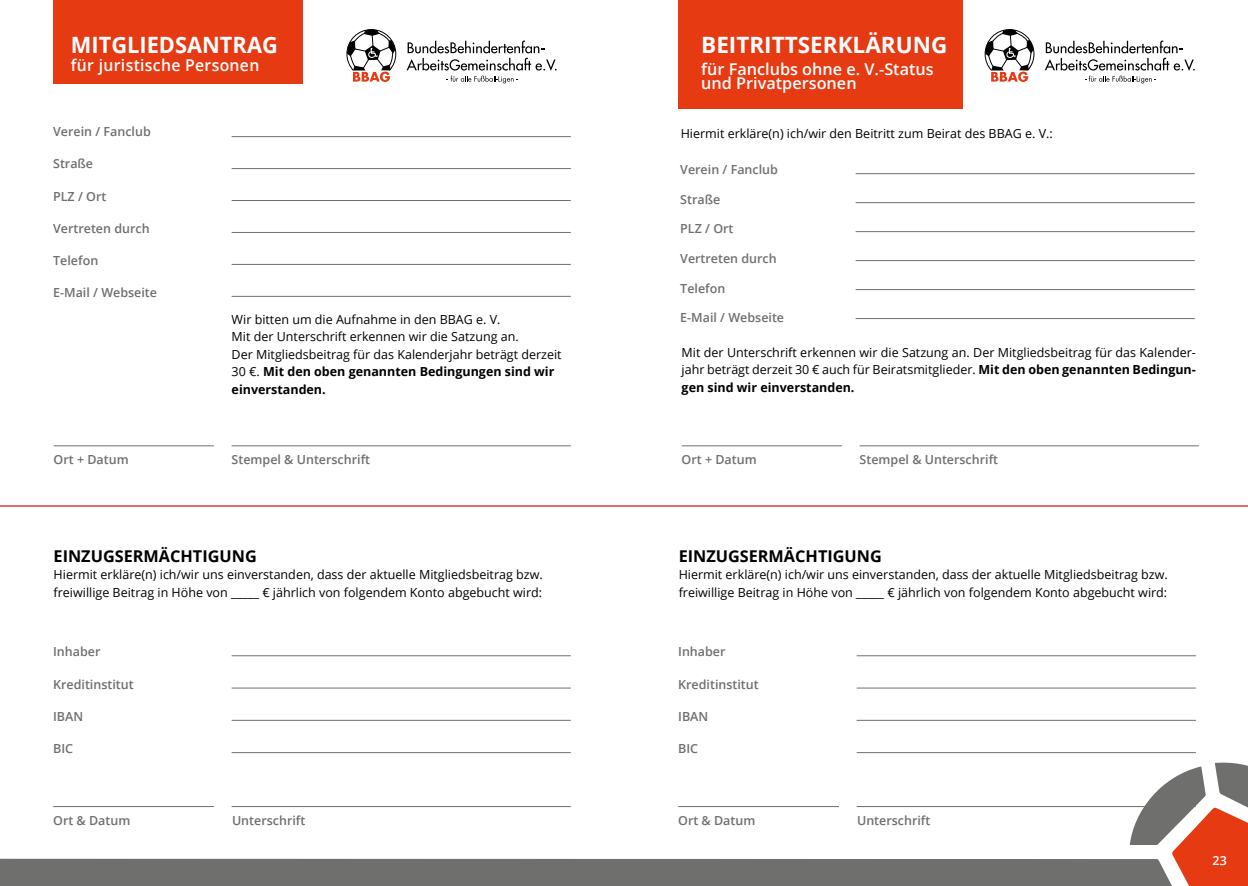
<style>
.page{position:relative;width:1248px;height:886px;background:#fff}
.page>*{position:absolute;margin:0;border:0;box-sizing:border-box;transform-origin:0 0}
.t1{font:700 22.5px "Open Sans";color:#fff}
.t2{font:600 16.25px/13.8px "Open Sans";color:#fff}
.t3{font:700 16.25px "Open Sans";color:#000}
.t4{font:600 16.25px "Open Sans";letter-spacing:.02em;color:#fff}
.t5{font:12.5px/17.5px "Open Sans";color:#000}
.t6{font:600 12.5px "Open Sans";color:#6f6f6e}
.t7{font:600 12.5px "Open Sans";color:#fff}
.s1{font-weight:700}
</style>
<div class="page">
<div style="left:53px;top:0;width:249px;height:84px;background:#e63a13"></div>
<hr style="left:231px;top:136px;width:339px;height:1px;background:#6f6f6e">
<hr style="left:231px;top:168px;width:339px;height:1px;background:#6f6f6e">
<hr style="left:231px;top:200px;width:339px;height:1px;background:#6f6f6e">
<hr style="left:231px;top:264px;width:339px;height:1px;background:#6f6f6e">
<hr style="left:54px;top:445px;width:160px;height:1px;background:#6f6f6e">
<hr style="left:231px;top:445px;width:339px;height:1px;background:#6f6f6e">
<hr style="left:231px;top:232px;width:339px;height:1px;background:#6f6f6e">
<hr style="left:231px;top:296px;width:339px;height:1px;background:#6f6f6e">
<hr style="left:231px;top:655px;width:339px;height:1px;background:#6f6f6e">
<hr style="left:231px;top:688px;width:339px;height:1px;background:#6f6f6e">
<hr style="left:231px;top:720px;width:339px;height:1px;background:#6f6f6e">
<hr style="left:231px;top:752px;width:339px;height:1px;background:#6f6f6e">
<svg style="left:406px;top:41px;width:150px;height:42px"></svg>
<svg style="left:346px;top:29px;width:50px;height:53px"></svg>
<hr style="left:0;top:505px;width:1247px;height:2px;background:#cd1619">
<div style="left:678px;top:0;width:284px;height:109px;background:#e63a13"></div>
<hr style="left:681px;top:445px;width:160px;height:1px;background:#6f6f6e">
<hr style="left:859px;top:445px;width:339px;height:1px;background:#6f6f6e">
<hr style="left:856px;top:655px;width:339px;height:1px;background:#6f6f6e">
<hr style="left:856px;top:688px;width:339px;height:1px;background:#6f6f6e">
<hr style="left:856px;top:720px;width:339px;height:1px;background:#6f6f6e">
<hr style="left:856px;top:752px;width:339px;height:1px;background:#6f6f6e">
<svg style="left:1044px;top:41px;width:150px;height:42px"></svg>
<svg style="left:984px;top:29px;width:50px;height:53px"></svg>
<svg style="left:0;top:762px;width:1247px;height:124px"></svg>
<hr style="left:855px;top:173px;width:339px;height:1px;background:#6f6f6e">
<hr style="left:855px;top:202px;width:339px;height:1px;background:#6f6f6e">
<hr style="left:855px;top:231px;width:339px;height:1px;background:#6f6f6e">
<hr style="left:855px;top:289px;width:339px;height:1px;background:#6f6f6e">
<hr style="left:855px;top:260px;width:339px;height:1px;background:#6f6f6e">
<hr style="left:855px;top:318px;width:339px;height:1px;background:#6f6f6e">
<h1 class="t1" style="left:71px;top:36px;width:208px">MITGLIEDSANTRAG</h1>
<h2 class="t4" style="left:71px;top:58px;width:190px">für juristische Personen</h2>
<p class="t6" style="left:53px;top:127px;width:99px">Verein / Fanclub</p>
<p class="t6" style="left:53px;top:159px;width:41px">Straße</p>
<p class="t6" style="left:53px;top:191px;width:55px">PLZ / Ort</p>
<p class="t6" style="left:53px;top:223px;width:98px">Vertreten durch</p>
<p class="t6" style="left:53px;top:255px;width:47px">Telefon</p>
<p class="t6" style="left:53px;top:288px;width:105px">E-Mail / Webseite</p>
<p class="t5" style="left:231px;top:312px;width:331px">Wir bitten um die Aufnahme in den BBAG e. V.<br>Mit der Unterschrift erkennen wir die Satzung an.<br>Der Mitgliedsbeitrag für das Kalenderjahr beträgt derzeit 30 €. <span class="s1">Mit den oben genannten Bedingungen sind wir einverstanden.</span></p>
<p class="t6" style="left:54px;top:454px;width:76px">Ort + Datum</p>
<p class="t6" style="left:231px;top:454px;width:140px">Stempel &amp; Unterschrift</p>
<h2 class="t3" style="left:54px;top:549px;width:205px">EINZUGSERMÄCHTIGUNG</h2>
<p class="t5" style="left:54px;top:567px;width:490px">Hiermit erkläre(n) ich/wir uns einverstanden, dass der aktuelle Mitgliedsbeitrag bzw. freiwillige Beitrag in Höhe von _____ € jährlich von folgendem Konto abgebucht wird:</p>
<p class="t6" style="left:53px;top:647px;width:49px">Inhaber</p>
<p class="t6" style="left:53px;top:679px;width:82px">Kreditinstitut</p>
<p class="t6" style="left:53px;top:711px;width:32px">IBAN</p>
<p class="t6" style="left:53px;top:743px;width:21px">BIC</p>
<p class="t6" style="left:53px;top:815px;width:79px">Ort &amp; Datum</p>
<p class="t6" style="left:232px;top:815px;width:75px">Unterschrift</p>
<h1 class="t1" style="left:701px;top:36px;width:248px">BEITRITTSERKLÄRUNG</h1>
<h2 class="t2" style="left:701px;top:64px;width:234px">für Fanclubs ohne e. V.-Status und Privatpersonen</h2>
<p class="t5" style="left:680px;top:126px;width:373px">Hiermit erkläre(n) ich/wir den Beitritt zum Beirat des BBAG e. V.:</p>
<p class="t6" style="left:680px;top:164px;width:99px">Verein / Fanclub</p>
<p class="t6" style="left:680px;top:194px;width:41px">Straße</p>
<p class="t6" style="left:680px;top:224px;width:55px">PLZ / Ort</p>
<p class="t6" style="left:680px;top:253px;width:98px">Vertreten durch</p>
<p class="t6" style="left:680px;top:283px;width:47px">Telefon</p>
<p class="t6" style="left:680px;top:313px;width:105px">E-Mail / Webseite</p>
<p class="t5" style="left:681px;top:345px;width:515px;text-align:justify">Mit der Unterschrift erkennen wir die Satzung an. Der Mitgliedsbeitrag für das Kalender&shy;jahr beträgt derzeit 30 € auch für Beiratsmitglieder. <span class="s1">Mit den oben genannten Bedingun&shy;gen sind wir einverstanden.</span></p>
<p class="t6" style="left:681px;top:454px;width:76px">Ort + Datum</p>
<p class="t6" style="left:859px;top:454px;width:140px">Stempel &amp; Unterschrift</p>
<h2 class="t3" style="left:678px;top:549px;width:205px">EINZUGSERMÄCHTIGUNG</h2>
<p class="t5" style="left:678px;top:567px;width:490px">Hiermit erkläre(n) ich/wir uns einverstanden, dass der aktuelle Mitgliedsbeitrag bzw. freiwillige Beitrag in Höhe von _____ € jährlich von folgendem Konto abgebucht wird:</p>
<p class="t6" style="left:678px;top:647px;width:49px">Inhaber</p>
<p class="t6" style="left:678px;top:679px;width:82px">Kreditinstitut</p>
<p class="t6" style="left:678px;top:711px;width:32px">IBAN</p>
<p class="t6" style="left:678px;top:743px;width:21px">BIC</p>
<p class="t6" style="left:678px;top:815px;width:79px">Ort &amp; Datum</p>
<p class="t6" style="left:857px;top:815px;width:75px">Unterschrift</p>
<p class="t7" style="left:1212px;top:855px;width:16px">23</p>
</div>
